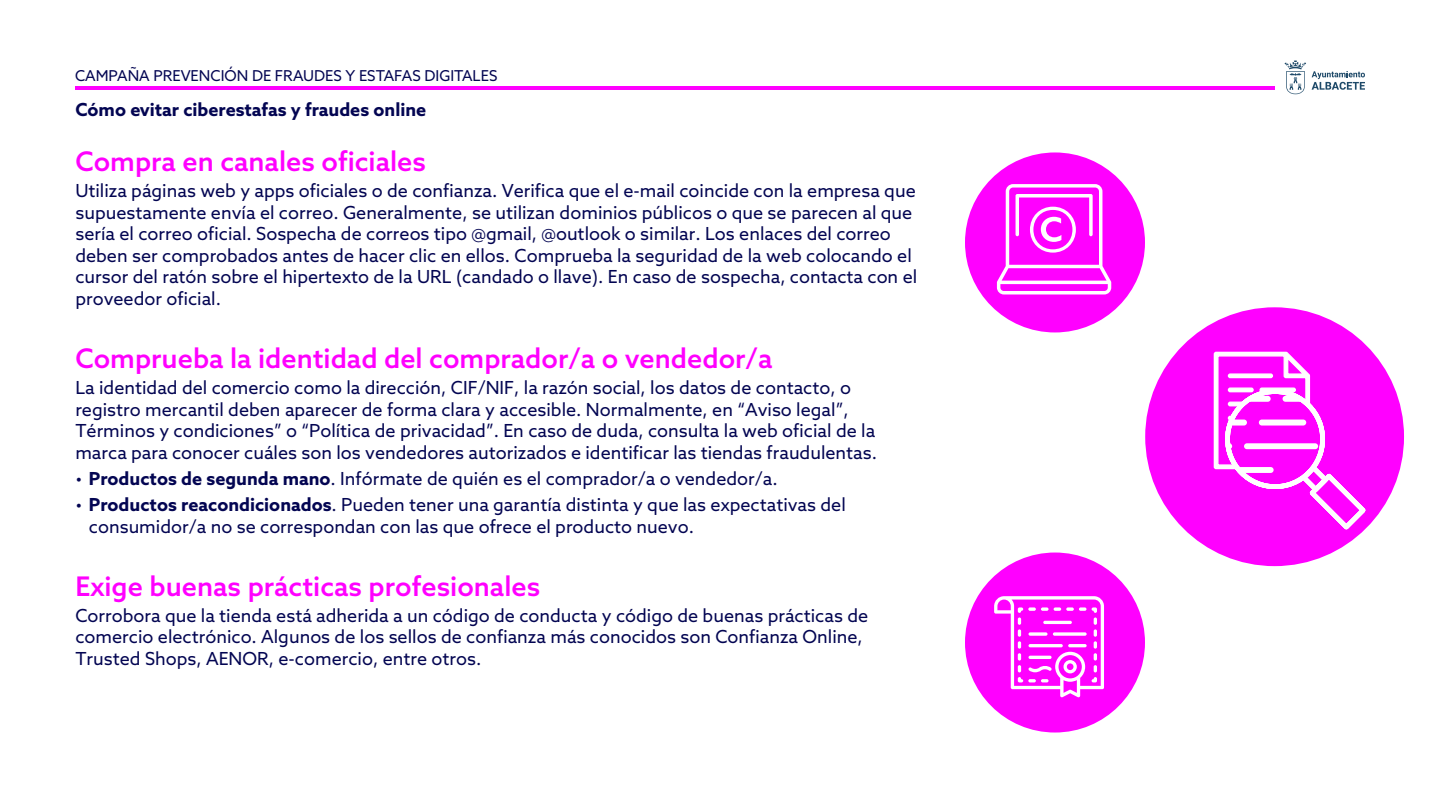
<style>
.page{position:relative;width:1440px;height:810px;background:#fff}
.page>*{position:absolute;margin:0;border:0;box-sizing:border-box;transform-origin:0 0}
.t1{font:500 27px "Azo Sans";color:#f0f}
.t2{font:18px/21.6px "Azo Sans";color:#030552}
.t3{font:700 18px "Azo Sans";color:#030552}
.t4{font:15px "Azo Sans";color:#030552}
.s1{font-weight:700}
</style>
<div class="page">
<svg style="left:1285px;top:60px;width:21px;height:34px"></svg>
<svg style="left:1312px;top:71px;width:53px;height:19px"></svg>
<hr style="left:75px;top:87px;width:1200px;height:3px;background:#f0f">
<div style="left:965px;top:152px;width:180px;height:180px;background:#f0f;border-radius:50%"></div>
<svg style="left:997px;top:184px;width:114px;height:110px"></svg>
<div style="left:965px;top:553px;width:180px;height:180px;background:#f0f;border-radius:50%"></div>
<svg style="left:994px;top:596px;width:110px;height:101px"></svg>
<div style="left:1145px;top:307px;width:259px;height:259px;background:#f0f;border-radius:50%"></div>
<svg style="left:1213px;top:351px;width:157px;height:183px"></svg>
<p class="t4" style="left:75px;top:66px;width:424px">CAMPAÑA PREVENCIÓN DE FRAUDES Y ESTAFAS DIGITALES</p>
<p class="t3" style="left:75px;top:98px;width:352px">Cómo evitar ciberestafas y fraudes online</p>
<h1 class="t1" style="left:75px;top:143px;width:352px">Compra en canales oficiales</h1>
<p class="t2" style="left:75px;top:179px;width:843px">Utiliza páginas web y apps oficiales o de confianza. Verifica que el e-mail coincide con la empresa que supuestamente envía el correo. Generalmente, se utilizan dominios públicos o que se parecen al que sería el correo oficial. Sospecha de correos tipo @gmail, @outlook o similar. Los enlaces del correo deben ser comprobados antes de hacer clic en ellos. Comprueba la seguridad de la web colocando el cursor del ratón sobre el hipertexto de la URL (candado o llave). En caso de sospecha, contacta con el proveedor oficial.</p>
<h1 class="t1" style="left:75px;top:341px;width:699px">Comprueba la identidad del comprador/a o vendedor/a</h1>
<p class="t2" style="left:75px;top:377px;width:803px">La identidad del comercio como la dirección, CIF/NIF, la razón social, los datos de contacto, o registro mercantil deben aparecer de forma clara y accesible. Normalmente, en “Aviso legal”, Términos y condiciones” o “Política de privacidad”. En caso de duda, consulta la web oficial de la marca para conocer cuáles son los vendedores autorizados e identificar las tiendas fraudulentas.</p>
<p class="t2" style="left:75px;top:467px;width:704px">• <span class="s1">Productos de segunda mano</span>. Infórmate de quién es el comprador/a o vendedor/a.</p>
<p class="t2" style="left:89px;top:494px;width:759px;text-indent:-14px">• <span class="s1">Productos reacondicionados</span>. Pueden tener una garantía distinta y que las expectativas del consumidor/a no se correspondan con las que ofrece el producto nuevo.</p>
<h1 class="t1" style="left:75px;top:568px;width:466px">Exige buenas prácticas profesionales</h1>
<p class="t2" style="left:75px;top:604px;width:794px">Corrobora que la tienda está adherida a un código de conducta y código de buenas prácticas de comercio electrónico. Algunos de los sellos de confianza más conocidos son Confianza Online,<br>Trusted Shops, AENOR, e-comercio, entre otros.</p>
</div>
